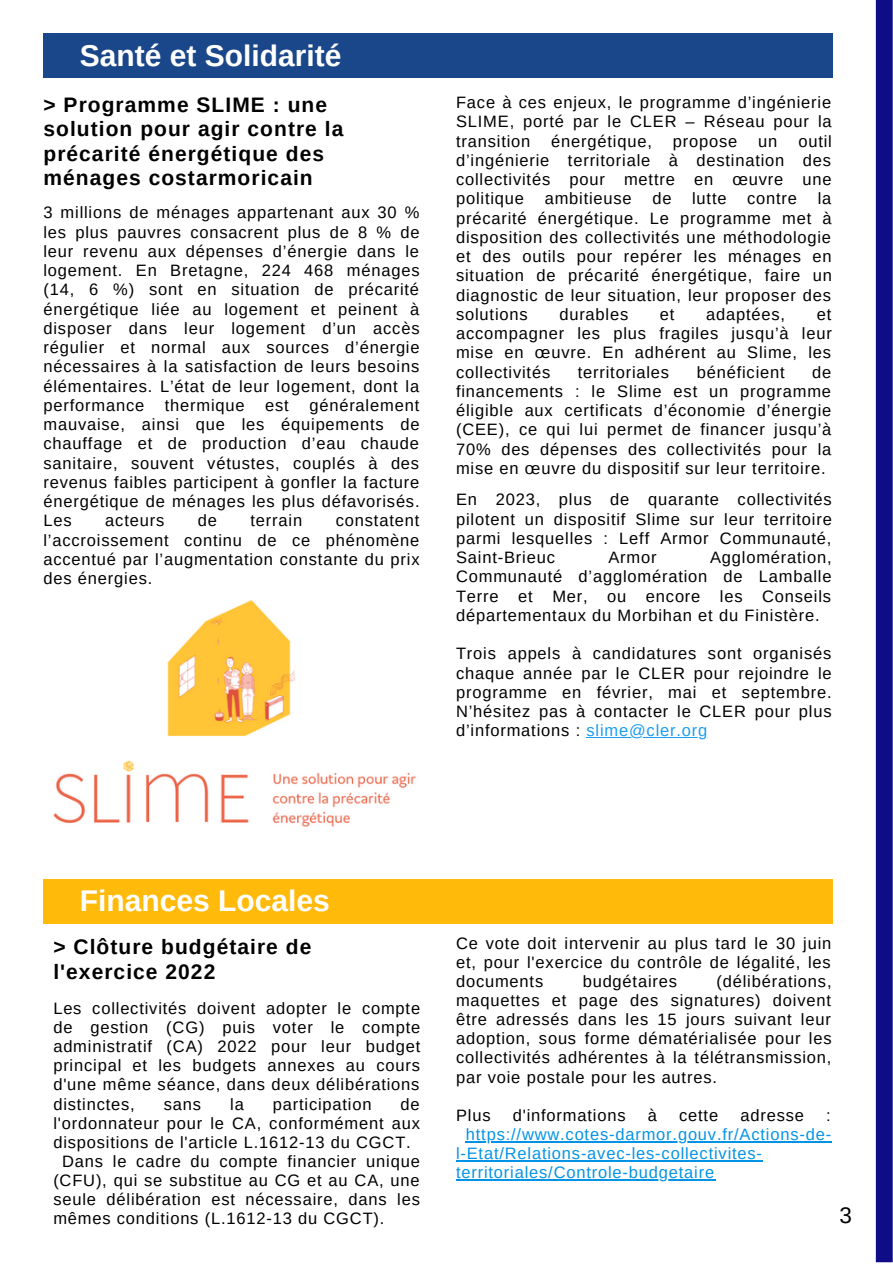
<style>
.page{position:relative;width:893px;height:1264px;background:#fff}
.page>*{position:absolute;margin:0;border:0;box-sizing:border-box;transform-origin:0 0}
.t1{font:700 30px "Arimo";color:#fff}
.t2{font:22.5px "Arimo";color:#000}
.t3{font:700 21px/24.5px "Arimo";letter-spacing:.05em;color:#000}
.t4{font:16.5px/19.2px "Arimo";letter-spacing:.05em;color:#000;text-align:justify}
.t5{font:16.5px "Arimo";letter-spacing:.05em;color:#0393e6}
.s1{color:#1b9df0}
</style>
<div class="page">
<div style="left:875px;top:0;width:17px;height:1262px;background:#0f0c88"></div>
<div style="left:43px;top:33px;width:789px;height:45px;background:#1a4789"></div>
<img style="left:53px;top:599px;width:364px;height:228px">
<hr style="left:586px;top:737px;width:122px;height:1px;background:#1b9df0">
<div style="left:43px;top:879px;width:789px;height:44px;background:#ffba0a"></div>
<hr style="left:466px;top:1140px;width:366px;height:2px;background:#0393e6">
<hr style="left:456px;top:1160px;width:306px;height:1px;background:#0393e6">
<hr style="left:456px;top:1179px;width:259px;height:1px;background:#0393e6">
<p class="t1" style="left:80px;top:39px;width:263px">Santé et Solidarité</p>
<p class="t3" style="left:43px;top:92px;width:301px">&gt; Programme SLIME : une solution pour agir contre la précarité énergétique des ménages costarmoricain</p>
<p class="t4" style="left:43px;top:203px;width:378px">3 millions de ménages appartenant aux 30 % les plus pauvres consacrent plus de 8 % de leur revenu aux dépenses d’énergie dans le logement. En Bretagne, 224 468 ménages (14, 6 %) sont en situation de précarité énergétique liée au logement et peinent à disposer dans leur logement d’un accès régulier et normal aux sources d’énergie nécessaires à la satisfaction de leurs besoins élémentaires. L’état de leur logement, dont la performance thermique est généralement mauvaise, ainsi que les équipements de chauffage et de production d’eau chaude sanitaire, souvent vétustes, couplés à des revenus faibles participent à gonfler la facture énergétique de ménages les plus défavorisés.<br>Les</p>
<p class="t4" style="left:105px;top:511px;width:60px">acteurs</p>
<p class="t4" style="left:198px;top:511px;width:21px">de</p>
<p class="t4" style="left:250px;top:511px;width:53px">terrain</p>
<p class="t4" style="left:43px;top:511px;width:377px;text-indent:292px">constatent l’accroissement continu de ce phénomène accentué par l’augmentation constante du prix des énergies.</p>
<p class="t4" style="left:456px;top:93px;width:377px">Face à ces enjeux, le programme d’ingénierie SLIME, porté par le CLER – Réseau pour la transition</p>
<p class="t4" style="left:551px;top:131px;width:102px">énergétique,</p>
<p class="t4" style="left:672px;top:131px;width:66px">propose</p>
<p class="t4" style="left:758px;top:131px;width:21px">un</p>
<p class="t4" style="left:456px;top:131px;width:377px;text-indent:342px">outil d’ingénierie territoriale à destination des collectivités pour mettre en œuvre une politique ambitieuse de lutte contre la précarité énergétique. Le programme met à disposition des collectivités une méthodologie et des outils pour repérer les ménages en situation de précarité énergétique, faire un diagnostic de leur situation, leur proposer des solutions</p>
<p class="t4" style="left:559px;top:304px;width:70px">durables</p>
<p class="t4" style="left:660px;top:304px;width:16px">et</p>
<p class="t4" style="left:706px;top:304px;width:80px">adaptées,</p>
<p class="t4" style="left:456px;top:304px;width:377px;text-indent:360px">et accompagner les plus fragiles jusqu’à leur mise en œuvre. En adhérent au Slime, les collectivités</p>
<p class="t4" style="left:577px;top:362px;width:93px">territoriales</p>
<p class="t4" style="left:696px;top:362px;width:89px">bénéficient</p>
<p class="t4" style="left:456px;top:362px;width:377px;text-indent:356px">de financements : le Slime est un programme éligible aux certificats d’économie d’énergie (CEE), ce qui lui permet de financer jusqu’à 70% des dépenses des collectivités pour la mise en œuvre du dispositif sur leur territoire.</p>
<p class="t4" style="left:456px;top:490px;width:377px">En 2023, plus de quarante collectivités pilotent un dispositif Slime sur leur territoire parmi lesquelles : Leff Armor Communauté, Saint-Brieuc</p>
<p class="t4" style="left:456px;top:547px;width:377px;text-indent:254px">Agglomération, Communauté d’agglomération de Lamballe Terre et Mer, ou encore les Conseils départementaux du Morbihan et du Finistère.</p>
<p class="t4" style="left:456px;top:644px;width:377px">Trois appels à candidatures sont organisés chaque année par le CLER pour rejoindre le programme en février, mai et septembre.<br>N’hésitez pas à contacter le CLER pour plus d’informations : <span class="s1">slime@cler.org</span></p>
<p class="t4" style="left:608px;top:547px;width:50px">Armor</p>
<p class="t1" style="left:80px;top:883px;width:251px">Finances Locales</p>
<p class="t3" style="left:53px;top:934px;width:259px">&gt; Clôture budgétaire de l'exercice 2022</p>
<p class="t4" style="left:53px;top:998px;width:368px">Les collectivités doivent adopter le compte de gestion (CG) puis voter le compte administratif (CA) 2022 pour leur budget principal et les budgets annexes au cours d'une même séance, dans deux délibérations distinctes,</p>
<p class="t4" style="left:53px;top:1094px;width:368px;text-indent:347px">de l'ordonnateur pour le CA, conformément aux dispositions de l'article L.1612-13 du CGCT.</p>
<p class="t4" style="left:53px;top:1151px;width:368px;text-indent:9px">Dans le cadre du compte financier unique (CFU), qui se substitue au CG et au CA, une seule délibération est nécessaire, dans les mêmes conditions (L.1612-13 du CGCT).</p>
<p class="t4" style="left:164px;top:1094px;width:39px">sans</p>
<p class="t4" style="left:230px;top:1094px;width:15px">la</p>
<p class="t4" style="left:273px;top:1094px;width:100px">participation</p>
<p class="t4" style="left:456px;top:933px;width:377px">Ce vote doit intervenir au plus tard le 30 juin et, pour l'exercice du contrôle de légalité, les documents</p>
<p class="t4" style="left:456px;top:971px;width:377px;text-indent:260px">(délibérations, maquettes et page des signatures) doivent être adressés dans les 15 jours suivant leur adoption, sous forme dématérialisée pour les collectivités adhérentes à la télétransmission, par voie postale pour les autres.</p>
<p class="t4" style="left:456px;top:1105px;width:36px">Plus</p>
<p class="t4" style="left:512px;top:1105px;width:114px">d'informations</p>
<p class="t4" style="left:647px;top:1105px;width:11px">à</p>
<p class="t4" style="left:679px;top:1105px;width:41px">cette</p>
<p class="t4" style="left:740px;top:1105px;width:65px">adresse</p>
<p class="t4" style="left:826px;top:1105px;width:6px">:</p>
<p class="t5" style="left:466px;top:1124px;width:367px">https://www.cotes-darmor.gouv.fr/Actions-de-</p>
<p class="t5" style="left:456px;top:1144px;width:307px">l-Etat/Relations-avec-les-collectivites-</p>
<p class="t5" style="left:456px;top:1163px;width:260px">territoriales/Controle-budgetaire</p>
<p class="t4" style="left:582px;top:971px;width:96px">budgétaires</p>
<p class="t2" style="left:839px;top:1202px;width:14px">3</p>
</div>
